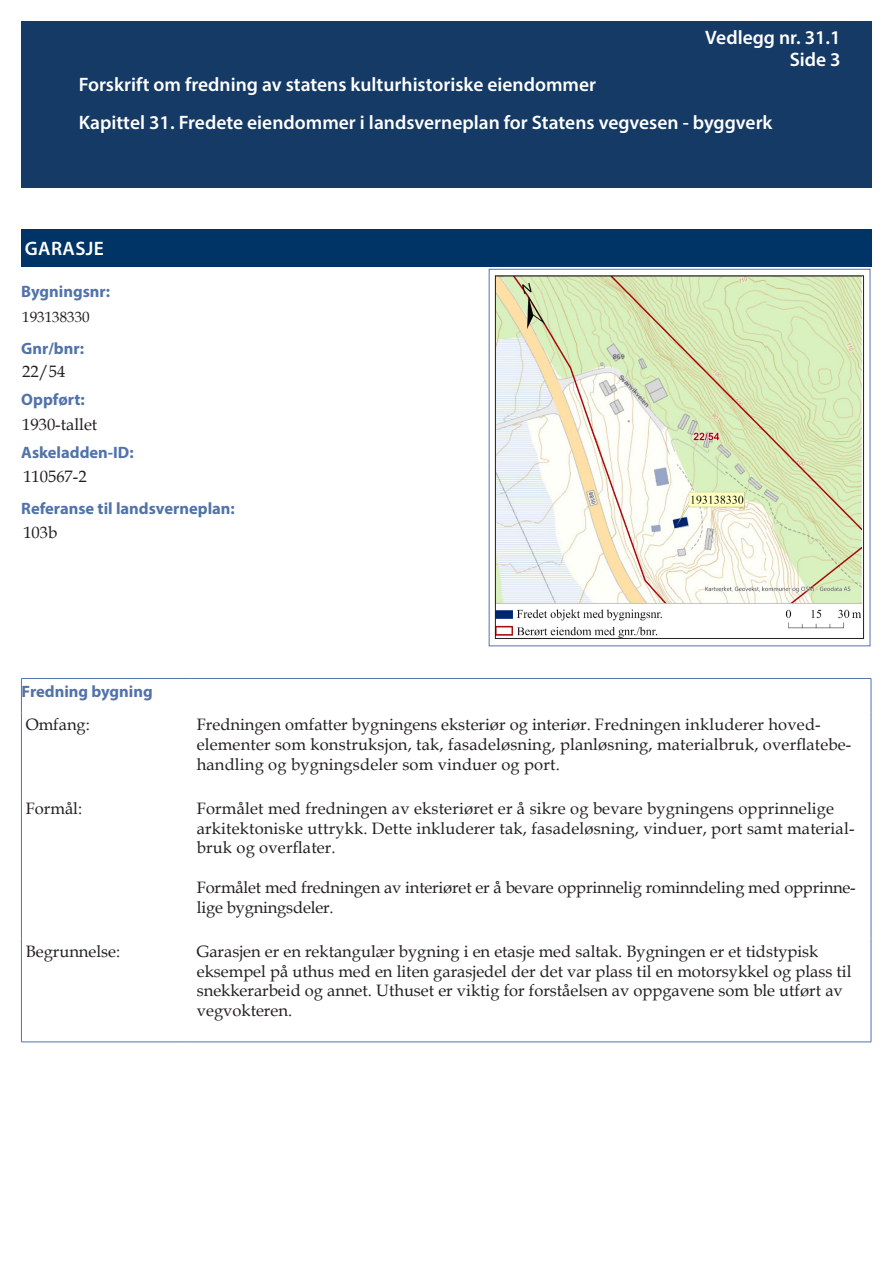
<style>
.page{position:relative;width:893px;height:1263px;background:#fff}
.page>*{position:absolute;margin:0;border:0;box-sizing:border-box;transform-origin:0 0}
.Overskrift_1_MyrPro{font:600 19.5px "Myriad Pro";color:#fff}
.Overskrift_1_MyrPro-2{font:600 19.5px "Myriad Pro";letter-spacing:.02em;color:#fff}
.Tekst_-_data_11{font:16.5px/19.8px "Book Antiqua";color:#231f20}
.Overskrift_2_MyrPro{font:700 16.5px "Myriad Pro";color:#5172aa}
.Tekst_-_data_10{font:15px "Book Antiqua";color:#231f20}
</style>
<div class="page">
<div style="left:21px;top:21px;width:851px;height:167px;background:#143a65"></div>
<div style="left:21px;top:230px;width:851px;height:37px;background:#036"></div>
<hr style="left:21px;top:678px;width:170px;height:1px;background:#5172aa">
<hr style="left:21px;top:679px;width:1px;height:33px;background:#5172aa">
<hr style="left:191px;top:678px;width:680px;height:1px;background:#5172aa">
<hr style="left:871px;top:679px;width:1px;height:33px;background:#5172aa">
<hr style="left:21px;top:712px;width:1px;height:84px;background:#5172aa">
<hr style="left:871px;top:712px;width:1px;height:84px;background:#5172aa">
<hr style="left:21px;top:796px;width:1px;height:143px;background:#5172aa">
<hr style="left:871px;top:796px;width:1px;height:143px;background:#5172aa">
<hr style="left:21px;top:939px;width:1px;height:103px;background:#5172aa">
<hr style="left:871px;top:939px;width:1px;height:103px;background:#5172aa">
<hr style="left:21px;top:1042px;width:170px;height:1px;background:#5172aa">
<hr style="left:191px;top:1042px;width:680px;height:1px;background:#5172aa">
<div style="left:489px;top:269px;width:381px;height:377px;border:1px solid #5172aa"></div>
<img style="left:497px;top:278px;width:365px;height:359px">
<div style="left:495px;top:276px;width:369px;height:363px;border:1px solid #231f20"></div>
<p class="Overskrift_1_MyrPro" style="left:705px;top:25px;width:137px">Vedlegg nr. 31.1</p>
<p class="Overskrift_1_MyrPro" style="left:79px;top:72px;width:519px">Forskrift om fredning av statens kulturhistoriske eiendommer</p>
<p class="Overskrift_1_MyrPro" style="left:79px;top:110px;width:695px">Kapittel 31. Fredete eiendommer i landsverneplan for Statens vegvesen - byggverk</p>
<p class="Overskrift_1_MyrPro" style="left:790px;top:47px;width:52px">Side 3</p>
<p class="Overskrift_1_MyrPro-2" style="left:25px;top:236px;width:81px">GARASJE</p>
<p class="Overskrift_2_MyrPro" style="left:21px;top:281px;width:90px">Bygningsnr:</p>
<p class="Tekst_-_data_10" style="left:22px;top:307px;width:69px">193138330</p>
<p class="Overskrift_2_MyrPro" style="left:21px;top:337px;width:64px">Gnr/bnr:</p>
<p class="Tekst_-_data_11" style="left:22px;top:361px;width:44px">22/54</p>
<p class="Overskrift_2_MyrPro" style="left:21px;top:389px;width:65px">Oppført:</p>
<p class="Tekst_-_data_11" style="left:22px;top:414px;width:77px">1930-tallet</p>
<p class="Overskrift_2_MyrPro" style="left:21px;top:441px;width:114px">Askeladden-ID:</p>
<p class="Tekst_-_data_11" style="left:23px;top:466px;width:65px">110567-2</p>
<p class="Overskrift_2_MyrPro" style="left:21px;top:497px;width:215px">Referanse til landsverneplan:</p>
<p class="Tekst_-_data_11" style="left:23px;top:522px;width:35px">103b</p>
<p class="Overskrift_2_MyrPro" style="left:22px;top:680px;width:133px">Fredning bygning</p>
<p class="Tekst_-_data_11" style="left:26px;top:715px;width:66px">Omfang:</p>
<p class="Tekst_-_data_11" style="left:197px;top:715px;width:625px">Fredningen omfatter bygningens eksteriør og interiør. Fredningen inkluderer hoved-</p>
<p class="Tekst_-_data_11" style="left:197px;top:734px;width:656px">elementer som konstruksjon, tak, fasadeløsning, planløsning, materialbruk, overflatebe&shy;handling og bygningsdeler som vinduer og port.</p>
<p class="Tekst_-_data_11" style="left:26px;top:798px;width:58px">Formål:</p>
<p class="Tekst_-_data_11" style="left:197px;top:798px;width:659px">Formålet med fredningen av eksteriøret er å sikre og bevare bygningens opprinnelige arkitektoniske uttrykk. Dette inkluderer tak, fasadeløsning, vinduer, port samt material&shy;bruk og overflater.</p>
<p class="Tekst_-_data_11" style="left:197px;top:877px;width:660px">Formålet med fredningen av interiøret er å bevare opprinnelig rominndeling med opprinne&shy;lige bygningsdeler.</p>
<p class="Tekst_-_data_11" style="left:26px;top:941px;width:96px">Begrunnelse:</p>
<p class="Tekst_-_data_11" style="left:197px;top:941px;width:656px">Garasjen er en rektangulær bygning i en etasje med saltak. Bygningen er et tidstypisk eksempel på uthus med en liten garasjedel der det var plass til en motorsykkel og plass til snekkerarbeid og annet. Uthuset er viktig for forståelsen av oppgavene som ble utført av vegvokteren.</p>
</div>
